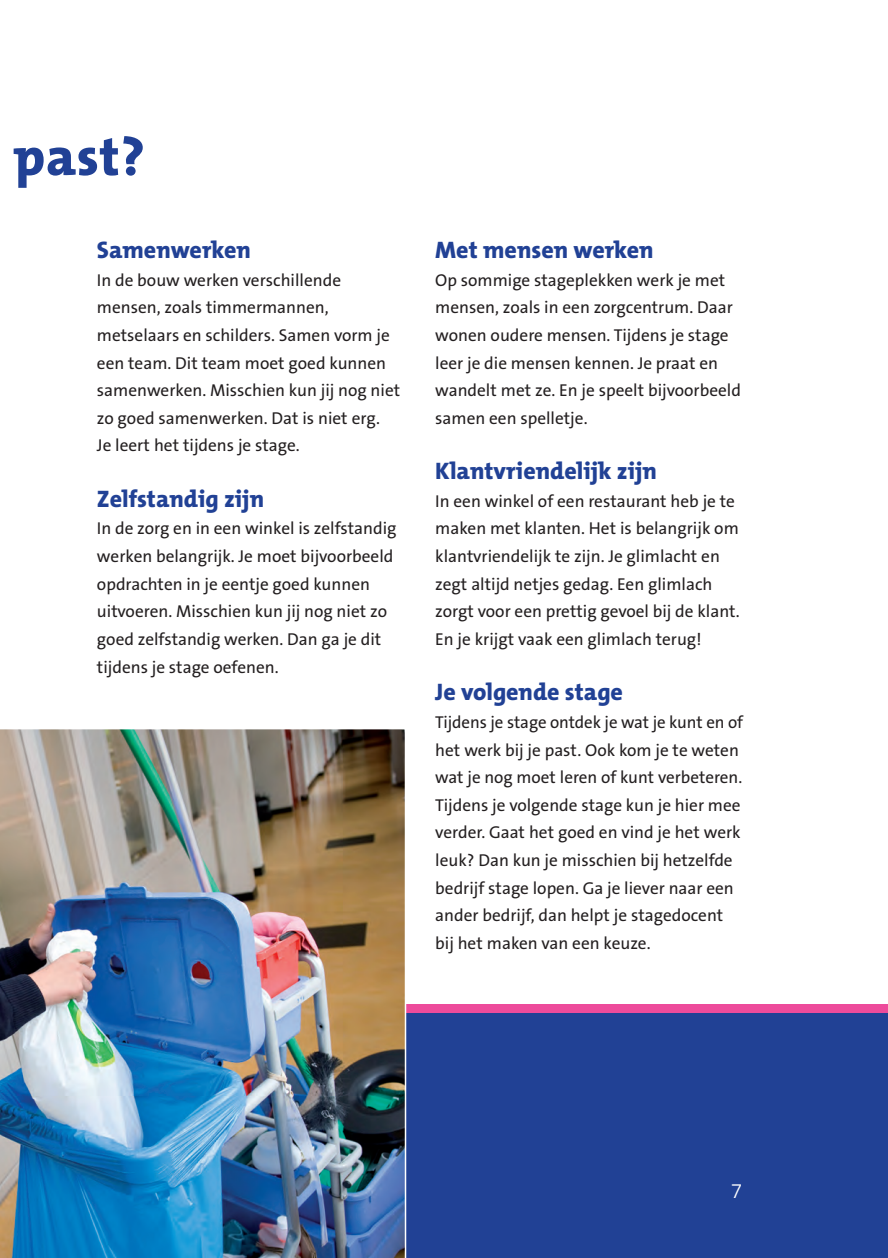
<style>
.page{position:relative;width:888px;height:1258px;background:#fff}
.page>*{position:absolute;margin:0;border:0;box-sizing:border-box;transform-origin:0 0}
.t1{font:800 54px "The Mix B8";color:#214195}
.t2{font:800 24px "The Mix B8";color:#214195}
.t3{font:300 21px "The Sans B3";color:#fff}
.t4{font:17.25px/27.6px "The Sans B5 Plain";color:#231f20}
</style>
<div class="page">
<div style="left:0;top:1009px;width:888px;height:249px;background:#214195"></div>
<div style="left:0;top:1004px;width:888px;height:9px;background:#ed4b9b"></div>
<img style="left:0;top:729px;width:406px;height:529px">
<h1 class="t1" style="left:13px;top:128px;width:133px">past?</h1>
<h2 class="t2" style="left:97px;top:237px;width:155px">Samenwerken</h2>
<p class="t4" style="left:97px;top:267px;width:305px">In de bouw werken verschillende mensen, zoals timmermannen, metselaars en schilders. Samen vorm je een team. Dit team moet goed kunnen samenwerken. Misschien kun jij nog niet zo goed samenwerken. Dat is niet erg.<br>Je leert het tijdens je stage.</p>
<h2 class="t2" style="left:97px;top:486px;width:169px">Zelfstandig zijn</h2>
<p class="t4" style="left:97px;top:516px;width:301px">In de zorg en in een winkel is zelfstandig werken belangrijk. Je moet bijvoorbeeld opdrachten in je eentje goed kunnen uitvoeren. Misschien kun jij nog niet zo goed zelfstandig werken. Dan ga je dit tijdens je stage oefenen.</p>
<h2 class="t2" style="left:435px;top:237px;width:220px">Met mensen werken</h2>
<p class="t4" style="left:435px;top:267px;width:307px">Op sommige stageplekken werk je met mensen, zoals in een zorgcentrum. Daar wonen oudere mensen. Tijdens je stage leer je die mensen kennen. Je praat en wandelt met ze. En je speelt bijvoorbeeld samen een spelletje.</p>
<h2 class="t2" style="left:435px;top:458px;width:223px">Klantvriendelijk zijn</h2>
<p class="t4" style="left:435px;top:488px;width:306px">In een winkel of een restaurant heb je te maken met klanten. Het is belangrijk om klantvriendelijk te zijn. Je glimlacht en zegt altijd netjes gedag. Een glimlach zorgt voor een prettig gevoel bij de klant.<br>En je krijgt vaak een glimlach terug!</p>
<h2 class="t2" style="left:435px;top:679px;width:189px">Je volgende stage</h2>
<p class="t4" style="left:435px;top:709px;width:309px">Tijdens je stage ontdek je wat je kunt en of het werk bij je past. Ook kom je te weten wat je nog moet leren of kunt verbeteren.<br>Tijdens je volgende stage kun je hier mee verder. Gaat het goed en vind je het werk leuk? Dan kun je misschien bij hetzelfde bedrijf stage lopen. Ga je liever naar een ander bedrijf, dan helpt je stagedocent bij het maken van een keuze.</p>
<p class="t3" style="left:731px;top:1180px;width:13px">7</p>
</div>
